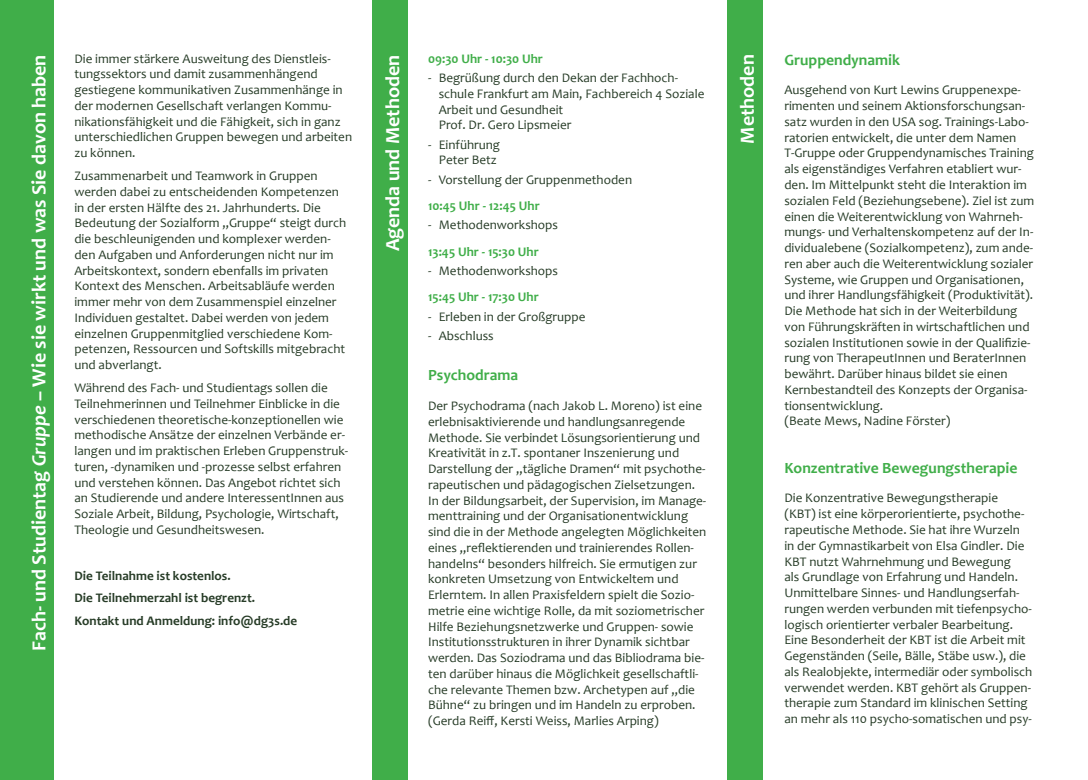
<style>
.page{position:relative;width:1088px;height:780px;background:#fff}
.page>*{position:absolute;margin:0;border:0;box-sizing:border-box;transform-origin:0 0}
.t1{font:700 20px "Candara";color:#fff}
.t2{font:700 15.62px "Candara";color:#40ae49}
.t3{font:13.12px/15.8px "Candara";color:#273c27}
.t4{font:700 13.12px/22.9px "Candara";color:#273c27}
.t5{font:700 13.12px "Candara";color:#40ae49}
.s1{font-style:italic}
</style>
<div class="page">
<div style="left:727px;top:0;width:35px;height:780px;background:#40ae49"></div>
<div style="left:372px;top:0;width:35px;height:780px;background:#40ae49"></div>
<div style="left:0;top:0;width:53px;height:780px;background:#40ae49"></div>
<p class="t5" style="left:428px;top:50px;width:116px">09:30 Uhr - 10:30 Uhr</p>
<p class="t3" style="left:439px;top:70px;width:267px;text-indent:-11px">- Begrüßung durch den Dekan der Fachhoch&shy;schule Frankfurt am Main, Fachbereich 4 Soziale Arbeit und Gesundheit<br>Prof. Dr. Gero Lipsmeier</p>
<p class="t3" style="left:428px;top:136px;width:73px;text-align:center">- Einführung<br>Peter Betz</p>
<p class="t3" style="left:428px;top:171px;width:205px">- Vorstellung der Gruppenmethoden</p>
<p class="t5" style="left:428px;top:198px;width:113px">10:45 Uhr - 12:45 Uhr</p>
<p class="t3" style="left:428px;top:217px;width:131px">- Methodenworkshops</p>
<p class="t5" style="left:428px;top:243px;width:112px">13:45 Uhr - 15:30 Uhr</p>
<p class="t3" style="left:428px;top:263px;width:131px">- Methodenworkshops</p>
<p class="t5" style="left:428px;top:289px;width:112px">15:45 Uhr - 17:30 Uhr</p>
<p class="t3" style="left:428px;top:308px;width:159px">- Erleben in der Großgruppe</p>
<p class="t3" style="left:428px;top:328px;width:67px">- Abschluss</p>
<p class="t2" style="left:428px;top:365px;width:92px">Psychodrama</p>
<p class="t3" style="left:428px;top:398px;width:280px">Der Psychodrama (nach Jakob L. Moreno) ist eine erlebnisaktivierende und handlungsanregende Methode. Sie verbindet Lösungsorientierung und Kreativität in z.T. spontaner Inszenierung und Darstellung der „tägliche Dramen“ mit psychothe&shy;rapeutischen und pädagogischen Zielsetzungen.<br>In der Bildungsarbeit, der Supervision, im Manage&shy;menttraining und der Organisationentwicklung sind die in der Methode angelegten Möglichkeiten eines „reflektierenden und trainierendes Rollen&shy;handelns“ besonders hilfreich. Sie ermutigen zur konkreten Umsetzung von Entwickeltem und Erlerntem. In allen Praxisfeldern spielt die Sozio&shy;metrie eine wichtige Rolle, da mit soziometrischer Hilfe Beziehungsnetzwerke und Gruppen- sowie Institutionsstrukturen in ihrer Dynamik sichtbar werden. Das Soziodrama und das Bibliodrama bie&shy;ten darüber hinaus die Möglichkeit gesellschaftli&shy;che relevante Themen bzw. Archetypen auf „die Bühne“ zu bringen und im Handeln zu erproben. (Gerda Reiff, Kersti Weiss, Marlies Arping)</p>
<p class="t3" style="left:74px;top:51px;width:279px">Die immer stärkere Ausweitung des Dienstleis&shy;tungssektors und damit zusammenhängend gestiegene kommunikativen Zusammenhänge in der modernen Gesellschaft verlangen Kommu&shy;nikationsfähigkeit und die Fähigkeit, sich in ganz unterschiedlichen Gruppen bewegen und arbeiten zu können.</p>
<p class="t3" style="left:74px;top:168px;width:273px">Zusammenarbeit und Teamwork in Gruppen werden dabei zu entscheidenden Kompetenzen in der ersten Hälfte des 21. Jahrhunderts. Die Bedeutung der Sozialform „Gruppe“ steigt durch die beschleunigenden und komplexer werden&shy;den Aufgaben und Anforderungen nicht nur im Arbeitskontext, sondern ebenfalls im privaten Kontext des Menschen. Arbeitsabläufe werden immer mehr von dem Zusammenspiel einzelner Individuen gestaltet. Dabei werden von jedem einzelnen Gruppenmitglied verschiedene Kom&shy;petenzen, Ressourcen und Softskills mitgebracht und abverlangt.</p>
<p class="t3" style="left:74px;top:380px;width:275px">Während des Fach- und Studientags sollen die Teilnehmerinnen und Teilnehmer Einblicke in die verschiedenen theoretische-konzeptionellen wie methodische Ansätze der einzelnen Verbände er&shy;langen und im praktischen Erleben Gruppenstruk&shy;turen, -dynamiken und -prozesse selbst erfahren und verstehen können. Das Angebot richtet sich an Studierende und andere InteressentInnen aus Soziale Arbeit, Bildung, Psychologie, Wirtschaft, Theologie und Gesundheitswesen.</p>
<p class="t4" style="left:74px;top:564px;width:224px">Die Teilnahme ist kostenlos.<br>Die Teilnehmerzahl ist begrenzt.<br>Kontakt und Anmeldung: info@dg3s.de</p>
<h1 class="t1" style="left:27px;top:650px;width:597px;rotate:-90deg">Fach- und Studientag <span class="s1">Gruppe</span> – Wie sie wirkt und was Sie davon haben</h1>
<h1 class="t1" style="left:380px;top:251px;width:198px;rotate:-90deg">Agenda und Methoden</h1>
<h1 class="t1" style="left:735px;top:144px;width:91px;rotate:-90deg">Methoden</h1>
<p class="t2" style="left:784px;top:50px;width:117px">Gruppendynamik</p>
<p class="t3" style="left:784px;top:82px;width:251px">Ausgehend von Kurt Lewins Gruppenexpe&shy;rimenten und seinem Aktionsforschungsan&shy;satz wurden in den USA sog. Trainings-Labo&shy;ratorien entwickelt, die unter dem Namen T-Gruppe oder Gruppendynamisches Training als eigenständiges Verfahren etabliert wur&shy;den. Im Mittelpunkt steht die Interaktion im sozialen Feld (Beziehungsebene). Ziel ist zum einen die Weiterentwicklung von Wahrneh&shy;mungs- und Verhaltenskompetenz auf der In&shy;dividualebene (Sozialkompetenz), zum ande&shy;ren aber auch die Weiterentwicklung sozialer Systeme, wie Gruppen und Organisationen, und ihrer Handlungsfähigkeit (Produktivität).<br>Die Methode hat sich in der Weiterbildung von Führungskräften in wirtschaftlichen und sozialen Institutionen sowie in der Qualifizie&shy;rung von TherapeutInnen und BeraterInnen bewährt. Darüber hinaus bildet sie einen Kernbestandteil des Konzepts der Organisa&shy;tionsentwicklung.<br>(Beate Mews, Nadine Förster)</p>
<p class="t2" style="left:784px;top:458px;width:234px">Konzentrative Bewegungstherapie</p>
<p class="t3" style="left:784px;top:490px;width:249px">Die Konzentrative Bewegungstherapie (KBT) ist eine körperorientierte, psychothe&shy;rapeutische Methode. Sie hat ihre Wurzeln in der Gymnastikarbeit von Elsa Gindler. Die KBT nutzt Wahrnehmung und Bewegung<br>als Grundlage von Erfahrung und Handeln.<br>Unmittelbare Sinnes- und Handlungserfah&shy;rungen werden verbunden mit tiefenpsycho&shy;logisch orientierter verbaler Bearbeitung.<br>Eine Besonderheit der KBT ist die Arbeit mit Gegenständen (Seile, Bälle, Stäbe usw.), die als Realobjekte, intermediär oder symbolisch verwendet werden. KBT gehört als Gruppen&shy;therapie zum Standard im klinischen Setting an mehr als 110 psycho-somatischen und psy-</p>
</div>
